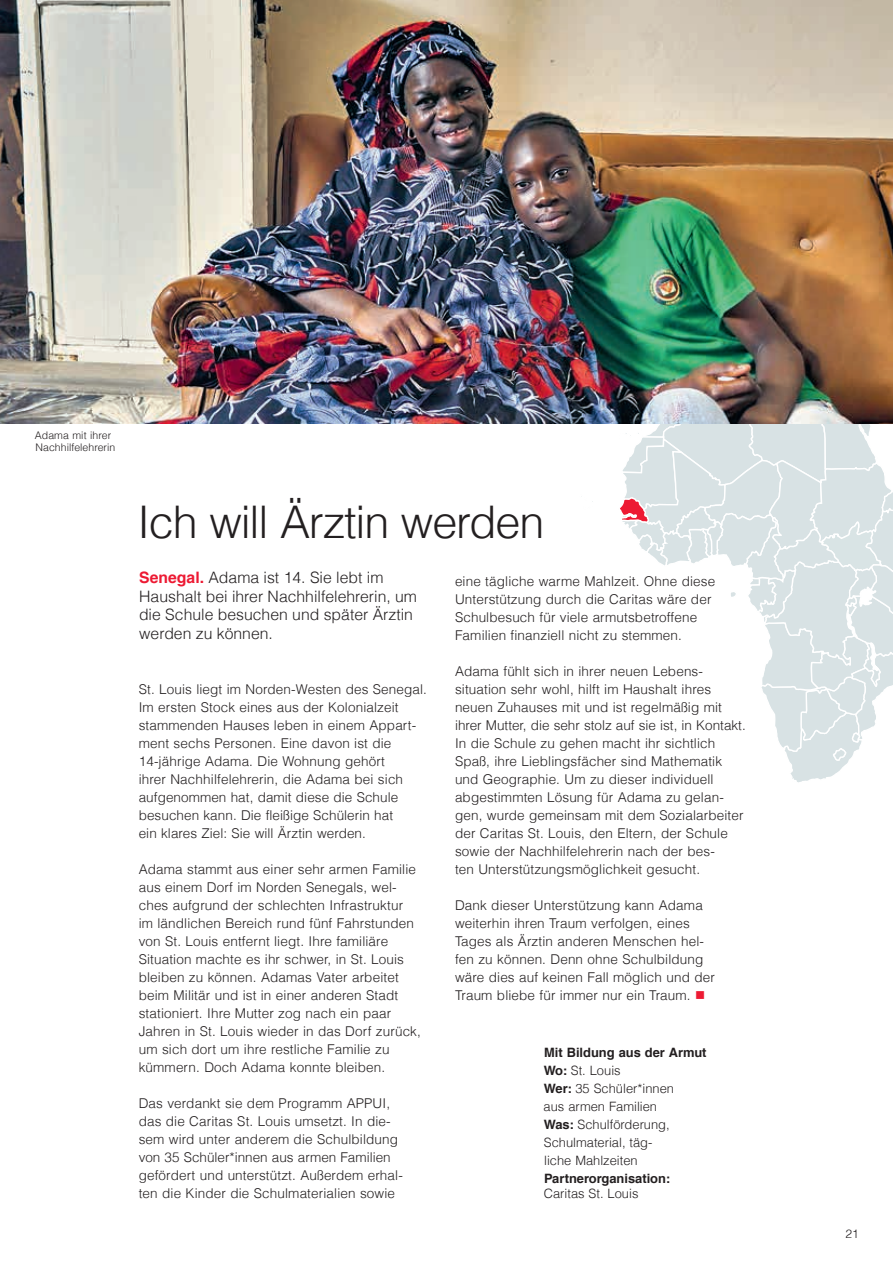
<style>
.page{position:relative;width:893px;height:1263px;background:#fff}
.page>*{position:absolute;margin:0;border:0;box-sizing:border-box;transform-origin:0 0}
.t1{font:300 45px "Helvetica LT Com";letter-spacing:-.025em;color:#231f20}
.t2{font:300 15.75px/18.8px "Helvetica LT Com";color:#231f20}
.t3{font:300 13.5px/18px "Helvetica LT Com";letter-spacing:.01em;color:#231f20}
.t4{font:300 12.9px/18px "Helvetica LT Com";color:#231f20}
.t5{font:700 12.9px "Helvetica LT Com";color:#231f20}
.t6{font:300 12px "Helvetica LT Com";color:#231f20}
.t7{font:300 10.5px/12px "Helvetica LT Com";letter-spacing:.005em;color:#231f20}
.s1{color:#ed1a33}
.s2{font-weight:700;color:#ed1a33}
.s3{font-weight:700}
</style>
<div class="page">
<svg style="left:620px;top:424px;width:273px;height:359px"></svg>
<img style="left:0;top:0;width:893px;height:424px">
<p class="t7" style="left:35px;top:430px;width:82px">Adama mit ihrer<br>Nachhilfelehrerin</p>
<h1 class="t1" style="left:138px;top:493px;width:408px">Ich will Ärztin werden</h1>
<p class="t3" style="left:455px;top:572px;width:262px">eine tägliche warme Mahlzeit. Ohne diese Unterstützung durch die Caritas wäre der Schulbesuch für viele armutsbetroffene Familien finanziell nicht zu stemmen.</p>
<p class="t3" style="left:455px;top:662px;width:292px">Adama fühlt sich in ihrer neuen Lebens&shy;situation sehr wohl, hilft im Haushalt ihres neuen Zuhauses mit und ist regelmäßig mit ihrer Mutter, die sehr stolz auf sie ist, in Kontakt.<br>In die Schule zu gehen macht ihr sichtlich Spaß, ihre Lieblingsfächer sind Mathematik und Geographie. Um zu dieser individuell abgestimmten Lösung für Adama zu gelan&shy;gen, wurde gemeinsam mit dem Sozialarbeiter der Caritas St. Louis, den Eltern, der Schule sowie der Nachhilfelehrerin nach der bes-<br>ten Unterstützungsmöglichkeit gesucht.</p>
<p class="t3" style="left:455px;top:896px;width:261px">Dank dieser Unterstützung kann Adama weiterhin ihren Traum verfolgen, eines Tages als Ärztin anderen Menschen hel&shy;fen zu können. Denn ohne Schulbildung wäre dies auf keinen Fall möglich und der Traum bliebe für immer nur ein Traum. <span class="s1">■</span></p>
<p class="t2" style="left:139px;top:568px;width:280px"><span class="s2">Senegal.</span> Adama ist 14. Sie lebt im<br>Haushalt bei ihrer Nachhilfelehrerin, um die Schule besuchen und später Ärztin werden zu können.</p>
<p class="t3" style="left:139px;top:680px;width:290px">St. Louis liegt im Norden-Westen des Senegal.<br>Im ersten Stock eines aus der Kolonialzeit stammenden Hauses leben in einem Appart&shy;ment sechs Personen. Eine davon ist die 14-jährige Adama. Die Wohnung gehört<br>ihrer Nachhilfelehrerin, die Adama bei sich aufgenommen hat, damit diese die Schule besuchen kann. Die fleißige Schülerin hat<br>ein klares Ziel: Sie will Ärztin werden.</p>
<p class="t3" style="left:139px;top:860px;width:284px">Adama stammt aus einer sehr armen Familie aus einem Dorf im Norden Senegals, wel&shy;ches aufgrund der schlechten Infrastruktur<br>im ländlichen Bereich rund fünf Fahrstunden von St. Louis entfernt liegt. Ihre familiäre Situation machte es ihr schwer, in St. Louis bleiben zu können. Adamas Vater arbeitet beim Militär und ist in einer anderen Stadt stationiert. Ihre Mutter zog nach ein paar Jahren in St. Louis wieder in das Dorf zurück, um sich dort um ihre restliche Familie zu kümmern. Doch Adama konnte bleiben.</p>
<p class="t3" style="left:139px;top:1094px;width:266px">Das verdankt sie dem Programm APPUI, das die Caritas St. Louis umsetzt. In die&shy;sem wird unter anderem die Schulbildung von 35 Schüler*innen aus armen Familien gefördert und unterstützt. Außerdem erhal&shy;ten die Kinder die Schulmaterialien sowie</p>
<p class="t4" style="left:544px;top:1043px;width:164px"><span class="s3">Mit Bildung aus der Armut<br>Wo:</span> St. Louis<br><span class="s3">Wer:</span> 35 Schüler*innen<br>aus armen Familien<br><span class="s3">Was:</span> Schulförderung,<br>Schulmaterial, täg-<br>liche Mahlzeiten</p>
<p class="t5" style="left:544px;top:1170px;width:128px">Partnerorganisation:</p>
<p class="t4" style="left:544px;top:1184px;width:96px">Caritas St. Louis</p>
<p class="t6" style="left:846px;top:1226px;width:15px">21</p>
</div>
